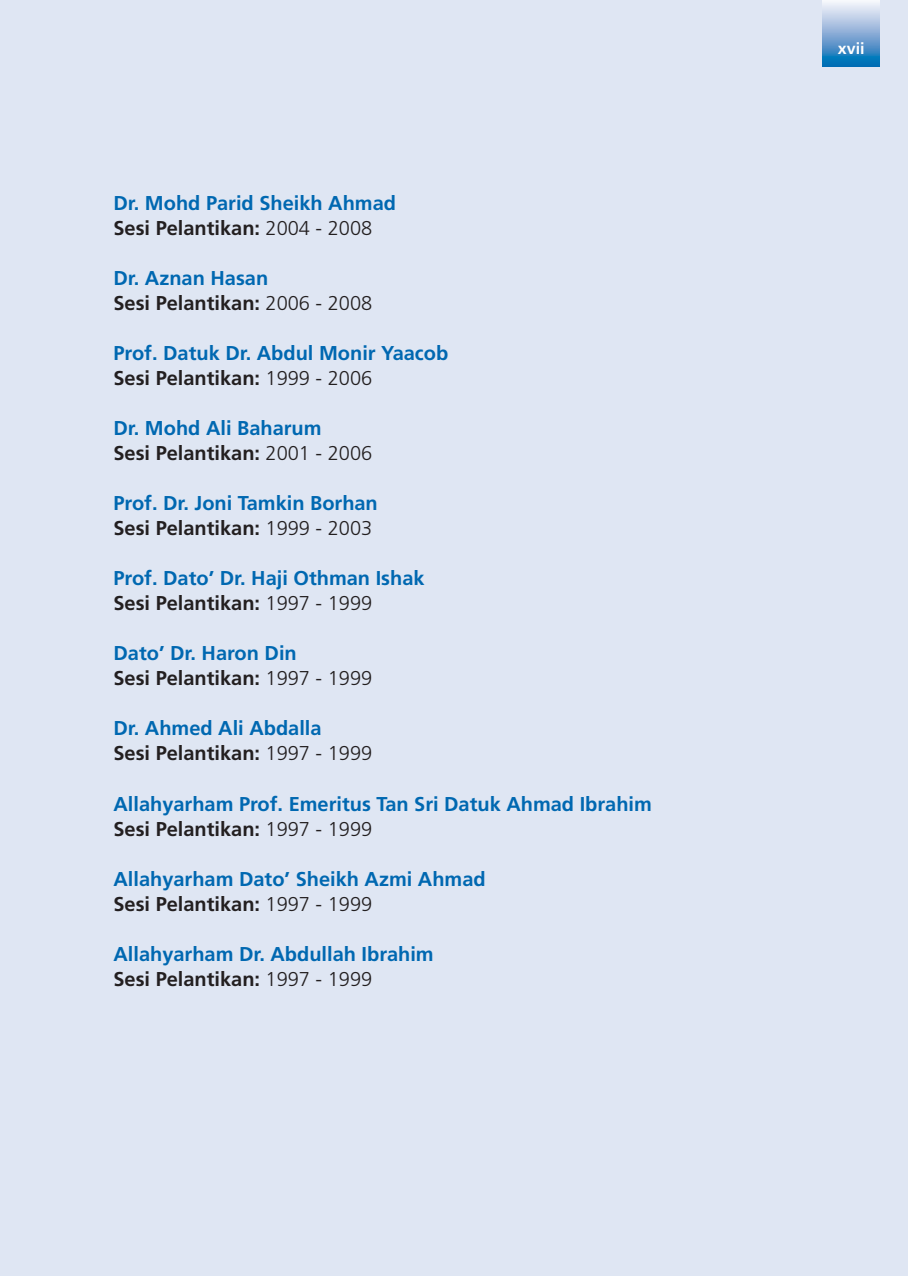
<style>
.page{position:relative;width:908px;height:1276px;background:#fff}
.page>*{position:absolute;margin:0;border:0;box-sizing:border-box;transform-origin:0 0}
.t1{font:700 20px/25px "Frutiger";color:#0068b1}
.t2{font:700 20px/25px "Frutiger";color:#231f20}
.t3{font:700 16px "Frutiger";color:#fff}
.s1{color:#231f20}
.s2{font-weight:300;color:#231f20}
.s3{color:#0068b1}
.s4{font-weight:300}
</style>
<div class="page">
<div style="left:0;top:0;width:907px;height:1276px;background:#dfe6f3"></div>
<svg style="left:822px;top:0;width:57px;height:66px"></svg>
<p class="t1" style="left:113px;top:192px;width:284px">Dr. Mohd Parid Sheikh Ahmad<br><span class="s1">Sesi Pelantikan:</span> <span class="s2">2004 - 2008</span></p>
<p class="t2" style="left:113px;top:267px;width:260px"><span class="s3">Dr. Aznan Hasan<br></span>Sesi Pelantikan: <span class="s4">2006 - 2008</span></p>
<p class="t1" style="left:113px;top:342px;width:336px">Prof. Datuk Dr. Abdul Monir Yaacob<br><span class="s1">Sesi Pelantikan:</span> <span class="s2">1999 - 2006</span></p>
<p class="t1" style="left:113px;top:417px;width:260px">Dr. Mohd Ali Baharum<br><span class="s1">Sesi Pelantikan:</span> <span class="s2">2001 - 2006</span></p>
<p class="t1" style="left:113px;top:492px;width:266px">Prof. Dr. Joni Tamkin Borhan<br><span class="s1">Sesi Pelantikan:</span> <span class="s2">1999 - 2003</span></p>
<p class="t1" style="left:113px;top:567px;width:312px">Prof. Dato’ Dr. Haji Othman Ishak<br><span class="s1">Sesi Pelantikan:</span> <span class="s2">1997 - 1999</span></p>
<p class="t1" style="left:113px;top:642px;width:260px">Dato’ Dr. Haron Din<br><span class="s1">Sesi Pelantikan:</span> <span class="s2">1997 - 1999</span></p>
<p class="t1" style="left:113px;top:717px;width:260px">Dr. Ahmed Ali Abdalla<br><span class="s1">Sesi Pelantikan:</span> <span class="s2">1997 - 1999</span></p>
<p class="t1" style="left:113px;top:792px;width:539px">Allahyarham Prof. Emeritus Tan Sri Datuk Ahmad Ibrahim<br><span class="s1">Sesi Pelantikan:</span> <span class="s2">1997 - 1999</span></p>
<p class="t1" style="left:113px;top:867px;width:373px">Allahyarham Dato’ Sheikh Azmi Ahmad<br><span class="s1">Sesi Pelantikan:</span> <span class="s2">1997 - 1999</span></p>
<p class="t1" style="left:113px;top:942px;width:321px">Allahyarham Dr. Abdullah Ibrahim<br><span class="s1">Sesi Pelantikan:</span> <span class="s2">1997 - 1999</span></p>
<p class="t3" style="left:837px;top:42px;width:28px">xvii</p>
</div>
